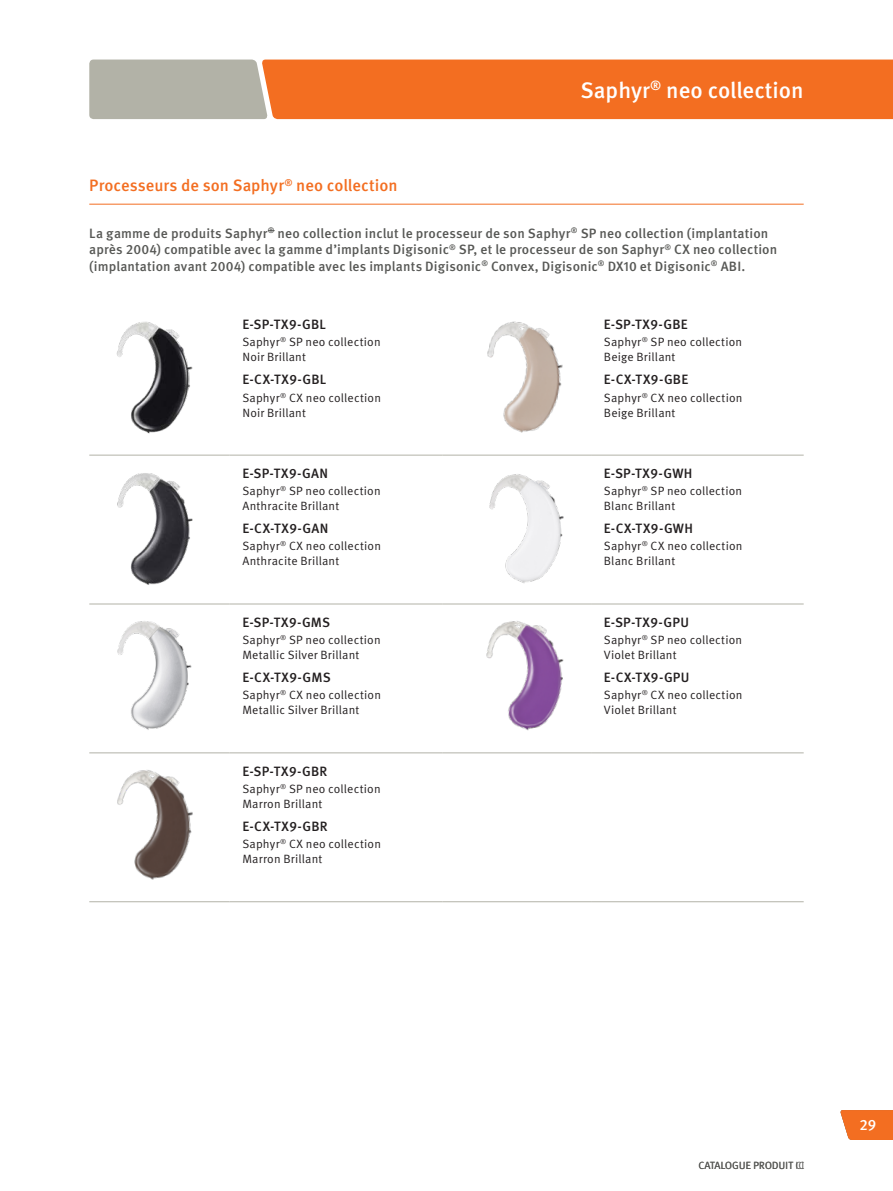
<style>
.page{position:relative;width:893px;height:1191px;background:#fff}
.page>*{position:absolute;margin:0;border:0;box-sizing:border-box;transform-origin:0 0}
.t1{font:500 22.5px "Meta Pro OM";color:#fff}
.t2{font:500 16.5px "Meta Pro OM";color:#f36e21}
.t3{font:500 15px "Meta Pro OM";color:#fff}
.t4{font:500 13.5px/16.5px "Meta Pro OM";letter-spacing:.005em;color:#575855}
.t5{font:500 13.5px "Meta Pro OM";letter-spacing:.035em;color:#231f20}
.t6{font:12px/15px "Meta Pro OM";letter-spacing:.01em;color:#231f20}
.t7{font:10.5px "Meta Pro OM";color:#575855}
</style>
<div class="page">
<svg style="left:89px;top:60px;width:804px;height:59px;background:#e57d3f"></svg>
<svg style="left:840px;top:1110px;width:53px;height:30px;background:#f37933"></svg>
<hr style="left:89px;top:455px;width:141px;height:1px;background:#b2b2a7">
<hr style="left:230px;top:455px;width:212px;height:1px;background:#b2b2a7">
<hr style="left:442px;top:455px;width:149px;height:1px;background:#b2b2a7">
<hr style="left:591px;top:455px;width:213px;height:1px;background:#b2b2a7">
<hr style="left:89px;top:603px;width:141px;height:1px;background:#b2b2a7">
<hr style="left:230px;top:603px;width:212px;height:1px;background:#b2b2a7">
<hr style="left:442px;top:603px;width:149px;height:1px;background:#b2b2a7">
<hr style="left:591px;top:603px;width:213px;height:1px;background:#b2b2a7">
<hr style="left:89px;top:752px;width:141px;height:1px;background:#b2b2a7">
<hr style="left:230px;top:752px;width:212px;height:1px;background:#b2b2a7">
<hr style="left:442px;top:752px;width:149px;height:1px;background:#b2b2a7">
<hr style="left:591px;top:752px;width:213px;height:1px;background:#b2b2a7">
<hr style="left:89px;top:901px;width:141px;height:1px;background:#b2b2a7">
<hr style="left:230px;top:901px;width:212px;height:1px;background:#b2b2a7">
<hr style="left:442px;top:901px;width:149px;height:1px;background:#b2b2a7">
<hr style="left:591px;top:901px;width:213px;height:1px;background:#b2b2a7">
<hr style="left:89px;top:204px;width:715px;height:1px;background:#f36e21">
<img style="left:116px;top:321px;width:77px;height:113px">
<img style="left:487px;top:321px;width:76px;height:112px">
<img style="left:117px;top:473px;width:76px;height:112px">
<img style="left:489px;top:474px;width:75px;height:109px">
<img style="left:117px;top:621px;width:75px;height:109px">
<img style="left:486px;top:621px;width:78px;height:110px">
<img style="left:117px;top:770px;width:76px;height:110px">
<h1 class="t1" style="left:580px;top:76px;width:225px">Saphyr<sup>®</sup> neo collection</h1>
<h2 class="t2" style="left:89px;top:175px;width:310px">Processeurs de son Saphyr<sup>®</sup> neo collection</h2>
<p class="t4" style="left:89px;top:225px;width:689px">La gamme de produits Saphyr<sup>®</sup> neo collection inclut le processeur de son Saphyr<sup>®</sup> SP neo collection (implantation après 2004) compatible avec la gamme d’implants Digisonic<sup>®</sup> SP, et le processeur de son Saphyr<sup>®</sup> CX neo collection (implantation avant 2004) compatible avec les implants Digisonic<sup>®</sup> Convex, Digisonic<sup>®</sup> DX10 et Digisonic<sup>®</sup> ABI.</p>
<p class="t5" style="left:242px;top:316px;width:85px">E-SP-TX9-GBL</p>
<p class="t6" style="left:242px;top:335px;width:140px">Saphyr<sup>®</sup> SP neo collection<br>Noir Brillant</p>
<p class="t5" style="left:242px;top:371px;width:85px">E-CX-TX9-GBL</p>
<p class="t6" style="left:242px;top:390px;width:140px">Saphyr<sup>®</sup> CX neo collection<br>Noir Brillant</p>
<p class="t5" style="left:242px;top:465px;width:87px">E-SP-TX9-GAN</p>
<p class="t6" style="left:242px;top:484px;width:140px">Saphyr<sup>®</sup> SP neo collection<br>Anthracite Brillant</p>
<p class="t5" style="left:242px;top:520px;width:88px">E-CX-TX9-GAN</p>
<p class="t6" style="left:242px;top:539px;width:140px">Saphyr<sup>®</sup> CX neo collection<br>Anthracite Brillant</p>
<p class="t5" style="left:242px;top:614px;width:89px">E-SP-TX9-GMS</p>
<p class="t6" style="left:242px;top:632px;width:140px">Saphyr<sup>®</sup> SP neo collection<br>Metallic Silver Brillant</p>
<p class="t5" style="left:242px;top:669px;width:90px">E-CX-TX9-GMS</p>
<p class="t6" style="left:242px;top:688px;width:140px">Saphyr<sup>®</sup> CX neo collection<br>Metallic Silver Brillant</p>
<p class="t5" style="left:242px;top:762px;width:86px">E-SP-TX9-GBR</p>
<p class="t6" style="left:242px;top:781px;width:140px">Saphyr<sup>®</sup> SP neo collection<br>Marron Brillant</p>
<p class="t5" style="left:242px;top:818px;width:87px">E-CX-TX9-GBR</p>
<p class="t6" style="left:242px;top:836px;width:140px">Saphyr<sup>®</sup> CX neo collection<br>Marron Brillant</p>
<p class="t5" style="left:604px;top:316px;width:85px">E-SP-TX9-GBE</p>
<p class="t6" style="left:604px;top:335px;width:140px">Saphyr<sup>®</sup> SP neo collection<br>Beige Brillant</p>
<p class="t5" style="left:604px;top:371px;width:86px">E-CX-TX9-GBE</p>
<p class="t6" style="left:604px;top:390px;width:140px">Saphyr<sup>®</sup> CX neo collection<br>Beige Brillant</p>
<p class="t5" style="left:604px;top:465px;width:90px">E-SP-TX9-GWH</p>
<p class="t6" style="left:604px;top:484px;width:140px">Saphyr<sup>®</sup> SP neo collection<br>Blanc Brillant</p>
<p class="t5" style="left:604px;top:520px;width:91px">E-CX-TX9-GWH</p>
<p class="t6" style="left:604px;top:539px;width:140px">Saphyr<sup>®</sup> CX neo collection<br>Blanc Brillant</p>
<p class="t5" style="left:604px;top:614px;width:87px">E-SP-TX9-GPU</p>
<p class="t6" style="left:604px;top:632px;width:140px">Saphyr<sup>®</sup> SP neo collection<br>Violet Brillant</p>
<p class="t5" style="left:604px;top:669px;width:87px">E-CX-TX9-GPU</p>
<p class="t6" style="left:604px;top:688px;width:140px">Saphyr<sup>®</sup> CX neo collection<br>Violet Brillant</p>
<p class="t7" style="left:699px;top:1159px;width:107px">CATALOGUE PRODUIT IC</p>
<p class="t7" style="left:795px;top:1159px;width:10px">CI</p>
<p class="t3" style="left:859px;top:1115px;width:18px">29</p>
</div>
